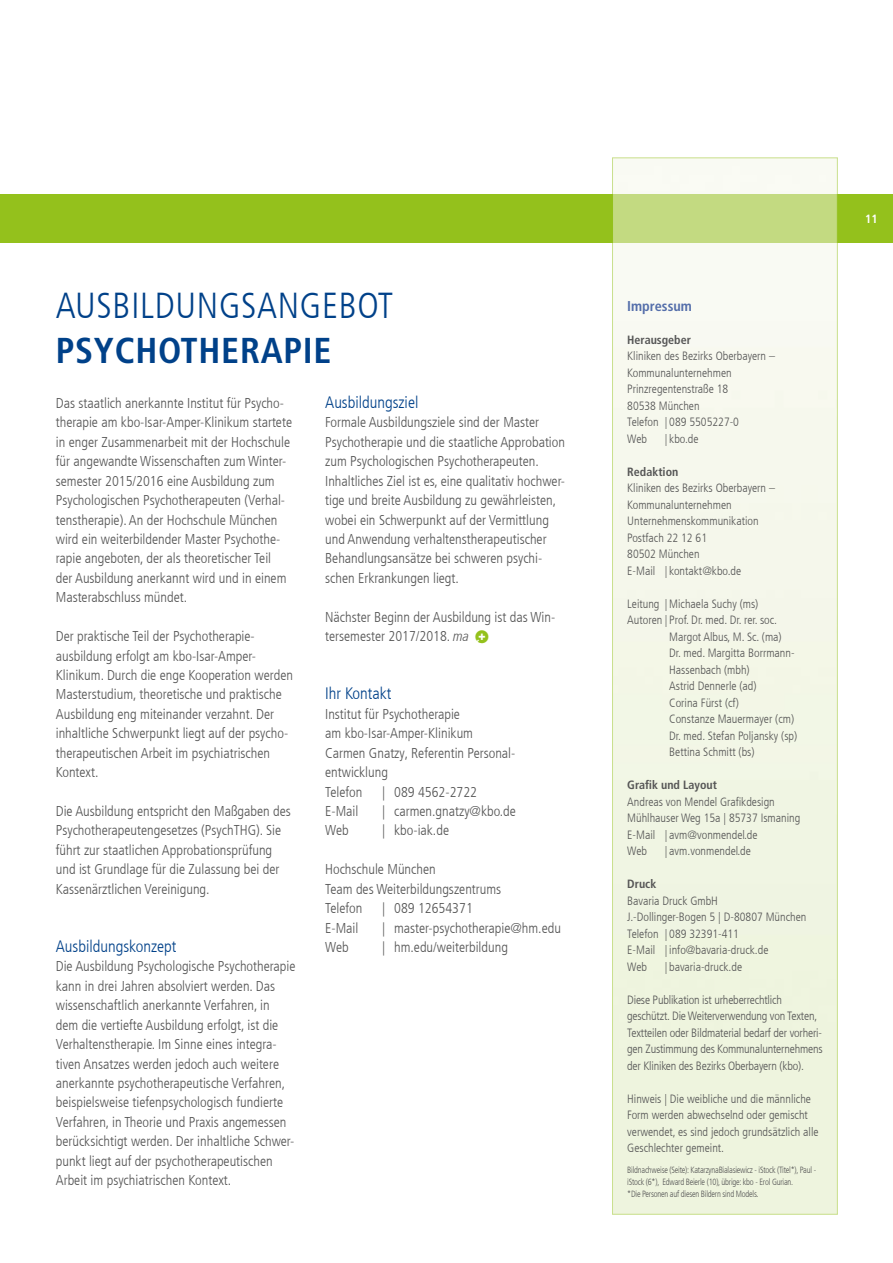
<style>
.page{position:relative;width:893px;height:1263px;background:#fff}
.page>*{position:absolute;margin:0;border:0;box-sizing:border-box;transform-origin:0 0}
.t1{font:300 condensed 36px "Frutiger LT Com";letter-spacing:.02em;color:#004189}
.t2{font:700 condensed 36px "Frutiger LT Com";letter-spacing:.02em;color:#004189}
.t3{font:300 condensed 16.5px "Frutiger LT Com";color:#004189}
.t4{font:300 condensed 14.25px/19.4px "Frutiger LT Com";color:#565656}
.t5{font:700 condensed 14.25px "Frutiger LT Com";color:#546eaa}
.t6{font:300 condensed 12px/16.5px "Frutiger LT Com";color:#565656}
.t7{font:700 condensed 12px "Frutiger LT Com";color:#565656}
.t8{font:700 condensed 12px "Frutiger LT Com";color:#fff}
.t9{font:300 condensed 9px/12px "Frutiger LT Com";letter-spacing:-.025em;color:#565656;scale:.93 1}
.s1{font-style:italic}
.s2{font-family:"kboplus";font-weight:400;font-stretch:normal;font-size:15.6px;color:#94c11c}
</style>
<div class="page">
<div style="left:0;top:194px;width:893px;height:49px;background:#94c11c"></div>
<img style="left:614px;top:160px;width:221px;height:1052px">
<h1 class="t1" style="left:56px;top:284px;width:339px">AUSBILDUNGSANGEBOT</h1>
<h1 class="t2" style="left:56px;top:329px;width:277px">PSYCHOTHERAPIE</h1>
<p class="t4" style="left:56px;top:394px;width:238px">Das staatlich anerkannte Institut für Psycho&shy;therapie am kbo-Isar-Amper-Klinikum startete in enger Zusammenarbeit mit der Hochschule für angewandte Wissenschaften zum Winter&shy;semester 2015/2016 eine Ausbildung zum Psychologischen Psychotherapeuten (Verhal&shy;tenstherapie). An der Hochschule München wird ein weiterbildender Master Psychothe&shy;rapie angeboten, der als theoretischer Teil<br>der Ausbildung anerkannt wird und in einem Masterabschluss mündet.</p>
<p class="t4" style="left:56px;top:627px;width:239px">Der praktische Teil der Psychotherapie&shy;ausbildung erfolgt am kbo-Isar-Amper-Klinikum. Durch die enge Kooperation werden Masterstudium, theoretische und praktische Ausbildung eng miteinander verzahnt. Der inhaltliche Schwerpunkt liegt auf der psycho&shy;therapeutischen Arbeit im psychiatrischen Kontext.</p>
<p class="t4" style="left:56px;top:801px;width:237px">Die Ausbildung entspricht den Maßgaben des Psychotherapeutengesetzes (PsychTHG). Sie führt zur staatlichen Approbationsprüfung und ist Grundlage für die Zulassung bei der Kassenärztlichen Vereinigung.</p>
<p class="t3" style="left:325px;top:393px;width:95px">Ausbildungsziel</p>
<p class="t4" style="left:325px;top:413px;width:242px">Formale Ausbildungsziele sind der Master Psychotherapie und die staatliche Approbation zum Psychologischen Psychotherapeuten.<br>Inhaltliches Ziel ist es, eine qualitativ hochwer&shy;tige und breite Ausbildung zu gewährleisten, wobei ein Schwerpunkt auf der Vermittlung und Anwendung verhaltenstherapeutischer Behandlungsansätze bei schweren psychi&shy;schen Erkrankungen liegt.</p>
<p class="t4" style="left:325px;top:607px;width:232px">Nächster Beginn der Ausbildung ist das Win&shy;tersemester 2017/2018. <span class="s1">ma</span> <span class="s2">B</span></p>
<p class="t3" style="left:325px;top:684px;width:68px">Ihr Kontakt</p>
<p class="t4" style="left:325px;top:704px;width:190px">Institut für Psychotherapie<br>am kbo-Isar-Amper-Klinikum<br>Carmen Gnatzy, Referentin Personal&shy;entwicklung<br>Telefon</p>
<p class="t4" style="left:382px;top:782px;width:96px">| 089 4562-2722</p>
<p class="t4" style="left:325px;top:801px;width:35px">E-Mail</p>
<p class="t4" style="left:382px;top:801px;width:135px">| carmen.gnatzy@kbo.de</p>
<p class="t4" style="left:325px;top:821px;width:25px">Web</p>
<p class="t4" style="left:382px;top:821px;width:68px">| kbo-iak.de</p>
<p class="t4" style="left:325px;top:860px;width:178px">Hochschule München<br>Team des Weiterbildungszentrums<br>Telefon</p>
<p class="t4" style="left:382px;top:899px;width:92px">| 089 12654371</p>
<p class="t3" style="left:56px;top:937px;width:122px">Ausbildungskonzept</p>
<p class="t4" style="left:56px;top:957px;width:241px">Die Ausbildung Psychologische Psychotherapie kann in drei Jahren absolviert werden. Das wissenschaftlich anerkannte Verfahren, in dem die vertiefte Ausbildung erfolgt, ist die Verhaltenstherapie. Im Sinne eines integra&shy;tiven Ansatzes werden jedoch auch weitere anerkannte psychotherapeutische Verfahren, beispielsweise tiefenpsychologisch fundierte Verfahren, in Theorie und Praxis angemessen berücksichtigt werden. Der inhaltliche Schwer&shy;punkt liegt auf der psychotherapeutischen Arbeit im psychiatrischen Kontext.</p>
<p class="t4" style="left:325px;top:918px;width:35px">E-Mail</p>
<p class="t4" style="left:382px;top:918px;width:180px">| master-psychotherapie@hm.edu</p>
<p class="t4" style="left:325px;top:937px;width:25px">Web</p>
<p class="t4" style="left:382px;top:937px;width:127px">| hm.edu/weiterbildung</p>
<p class="t5" style="left:627px;top:297px;width:66px">Impressum</p>
<p class="t7" style="left:627px;top:333px;width:65px">Herausgeber</p>
<p class="t6" style="left:627px;top:348px;width:149px">Kliniken des Bezirks Oberbayern –<br>Kommunalunternehmen<br>Prinzregentenstraße 18<br>80538 München<br>Telefon | 089 5505227-0<br>Web</p>
<p class="t6" style="left:665px;top:431px;width:35px">| kbo.de</p>
<p class="t7" style="left:627px;top:465px;width:53px">Redaktion</p>
<p class="t6" style="left:627px;top:480px;width:149px">Kliniken des Bezirks Oberbayern –<br>Kommunalunternehmen<br>Unternehmenskommunikation<br>Postfach 22 12 61<br>80502 München<br>E-Mail | kontakt@kbo.de</p>
<p class="t6" style="left:627px;top:596px;width:133px">Leitung | Michaela Suchy (ms)</p>
<p class="t6" style="left:627px;top:612px;width:151px">Autoren | Prof. Dr. med. Dr. rer. soc.</p>
<p class="t6" style="left:669px;top:629px;width:114px">Margot Albus, M. Sc. (ma)</p>
<p class="t6" style="left:669px;top:645px;width:127px">Dr. med. Margitta Borrmann-</p>
<p class="t6" style="left:669px;top:662px;width:82px">Hassenbach (mbh)</p>
<p class="t6" style="left:669px;top:678px;width:89px">Astrid Dennerle (ad)</p>
<p class="t6" style="left:669px;top:695px;width:71px">Corina Fürst (cf)</p>
<p class="t6" style="left:669px;top:711px;width:126px">Constanze Mauermayer (cm)</p>
<p class="t6" style="left:669px;top:728px;width:129px">Dr. med. Stefan Poljansky (sp)</p>
<p class="t6" style="left:669px;top:744px;width:87px">Bettina Schmitt (bs)</p>
<p class="t7" style="left:627px;top:778px;width:91px">Grafik und Layout</p>
<p class="t6" style="left:627px;top:794px;width:174px">Andreas von Mendel Grafikdesign<br>Mühlhauser Weg 15a | 85737 Ismaning<br>E-Mail | avm@vonmendel.de<br>Web</p>
<p class="t6" style="left:665px;top:843px;width:88px">| avm.vonmendel.de</p>
<p class="t7" style="left:627px;top:877px;width:31px">Druck</p>
<p class="t6" style="left:627px;top:893px;width:181px">Bavaria Druck GmbH<br>J.-Dollinger-Bogen 5 | D-80807 München<br>Telefon | 089 32391-411<br>E-Mail | info@bavaria-druck.de<br>Web</p>
<p class="t6" style="left:665px;top:959px;width:79px">| bavaria-druck.de</p>
<p class="t6" style="left:627px;top:992px;width:197px">Diese Publikation ist urheberrechtlich geschützt. Die Weiterverwendung von Texten, Textteilen oder Bildmaterial bedarf der vorheri&shy;gen Zustimmung des Kommunalunternehmens der Kliniken des Bezirks Oberbayern (kbo).</p>
<p class="t6" style="left:627px;top:1091px;width:193px">Hinweis | Die weibliche und die männliche Form werden abwechselnd oder gemischt verwendet, es sind jedoch grundsätzlich alle Geschlechter gemeint.</p>
<p class="t9" style="left:627px;top:1164px;width:205px">Bildnachweise (Seite): KatarzynaBialasiewicz - iStock (Titel*), Paul - iStock (6*), Edward Beierle (10), übrige: kbo - Erol Gurian.<br>*Die Personen auf diesen Bildern sind Models.</p>
<p class="t8" style="left:865px;top:212px;width:14px">11</p>
</div>
